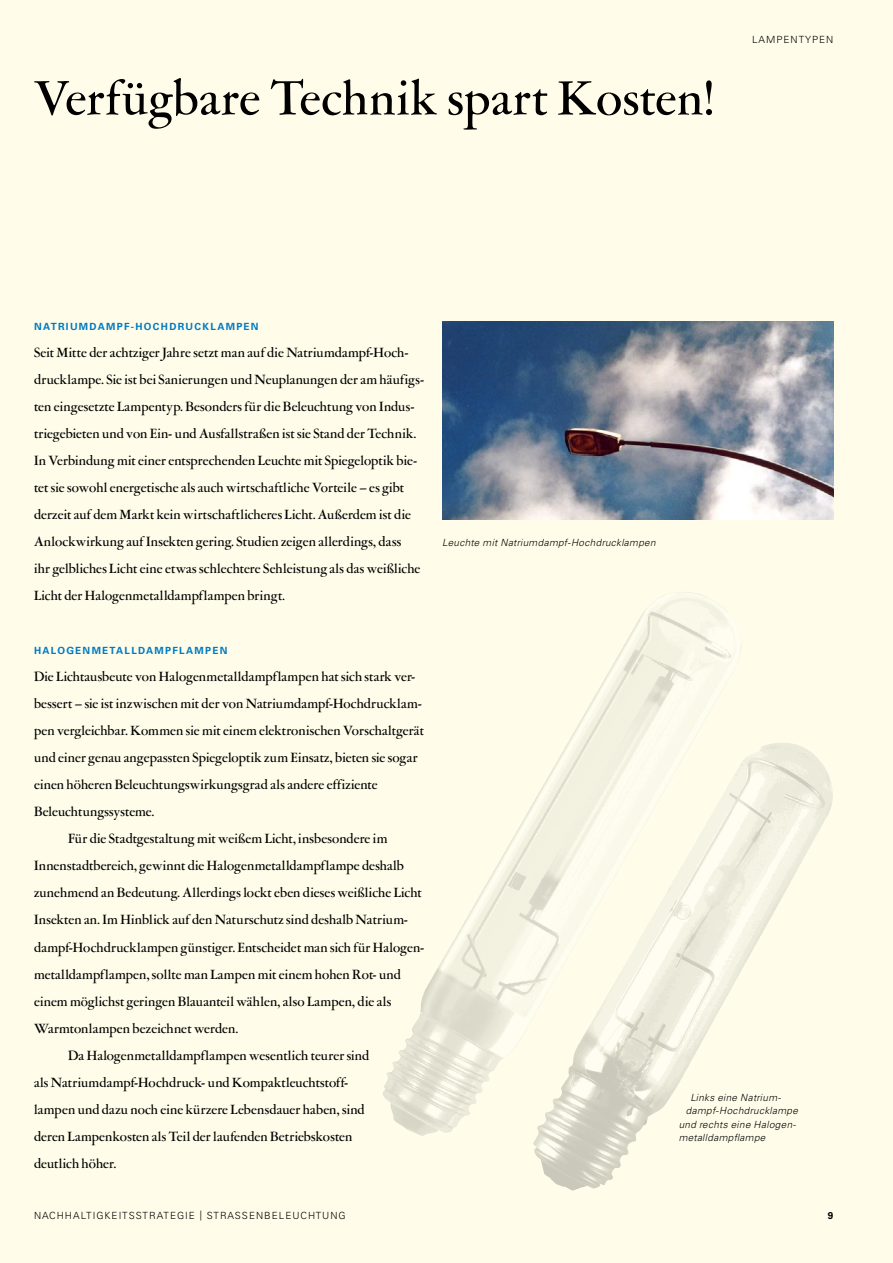
<style>
.page{position:relative;width:893px;height:1263px;background:#fffdea}
.page>*{position:absolute;margin:0;border:0;box-sizing:border-box;transform-origin:0 0}
.t1{font:500 54px "Garamont Amst SH";letter-spacing:.015em;color:#000}
.t2{font:500 15px/27px "Garamont Amst SH";letter-spacing:.015em;color:#000}
.t3{font:italic 300 9.9px "Univers LT";letter-spacing:.035em;color:#000}
.t4{font:300 9.9px "Univers LT";letter-spacing:.1em;color:#000}
.t5{font:700 9.9px "Univers LT";letter-spacing:.13em;color:#007bc2}
</style>
<div class="page">
<img style="left:764px;top:757px;width:69px;height:172px">
<img style="left:383px;top:592px;width:361px;height:544px">
<img style="left:442px;top:321px;width:391px;height:198px">
<h1 class="t1" style="left:34px;top:72px;width:681px">Verfügbare Technik spart Kosten!</h1>
<p class="t4" style="left:752px;top:33px;width:9px">LAMPE</p>
<p class="t4" style="left:790px;top:33px;width:44px">NTYPE N</p>
<p class="t5" style="left:34px;top:321px;width:226px">NATRIUMDAMPF-HOCHDRUCKLAMPEN</p>
<p class="t2" style="left:34px;top:340px;width:392px">Seit Mitte der achtziger Jahre setzt man auf die Natriumdampf-Hoch&shy;drucklampe. Sie ist bei Sanierungen und Neuplanungen der am häufigs&shy;ten eingesetzte Lampentyp. Besonders für die Beleuchtung von Indus&shy;triegebieten und von Ein- und Ausfallstraßen ist sie Stand der Technik.<br>In Verbindung mit einer entsprechenden Leuchte mit Spiegeloptik bie&shy;tet sie sowohl energetische als auch wirtschaftliche Vorteile – es gibt derzeit auf dem Markt kein wirtschaftlicheres Licht. Außerdem ist die Anlockwirkung auf Insekten gering. Studien zeigen allerdings, dass<br>ihr gelbliches Licht eine etwas schlechtere Sehleistung als das weißliche Licht der Halogenmetalldampflampen bringt.</p>
<p class="t3" style="left:442px;top:537px;width:215px">Leuchte mit Natriumdampf-Hochdrucklampen</p>
<p class="t5" style="left:34px;top:645px;width:195px">HALOG ENMETALLDAMPFLAMPEN</p>
<p class="t2" style="left:34px;top:664px;width:383px">Die Lichtausbeute von Halogenmetalldampflampen hat sich stark ver-</p>
<p class="t2" style="left:34px;top:691px;width:389px">bessert – sie ist inzwischen mit der von Natriumdampf-Hochdrucklam-</p>
<p class="t2" style="left:34px;top:718px;width:391px">pen vergleichbar. Kommen sie mit einem elektronischen Vorschaltgerät</p>
<p class="t2" style="left:34px;top:745px;width:385px">und einer genau angepassten Spiegeloptik zum Einsatz, bieten sie sogar</p>
<p class="t2" style="left:34px;top:772px;width:345px">einen höheren Beleuchtungswirkungsgrad als andere effiziente</p>
<p class="t2" style="left:34px;top:799px;width:122px">Beleuchtungssysteme.</p>
<p class="t2" style="left:68px;top:826px;width:321px">Für die Stadtgestaltung mit weißem Licht, insbesondere im</p>
<p class="t2" style="left:34px;top:853px;width:372px">Innen-stad-tbereich, gewinnt die Halogenmetalldampflampe deshalb</p>
<p class="t2" style="left:34px;top:880px;width:389px">zunehmend an Bedeutung. Allerdings lockt eben dieses weißliche Licht</p>
<p class="t2" style="left:34px;top:907px;width:376px">Insekten an. Im Hinblick auf den Naturschutz sind deshalb Natrium-</p>
<p class="t2" style="left:34px;top:934px;width:392px">dampf-Hochdrucklampen günstiger. Entscheidet man sich für Halogen-</p>
<p class="t2" style="left:34px;top:961px;width:368px">metalldampflampen, sollte man Lampen mit einem hohen Rot- und</p>
<p class="t2" style="left:34px;top:988px;width:359px">einem möglichst geringen Blauanteil wählen, also Lampen, die als</p>
<p class="t2" style="left:34px;top:1015px;width:205px">Warmtonlampen bezeichnet werden.</p>
<p class="t2" style="left:68px;top:1042px;width:303px">Da Halogenmetalldampflampen wesentlich teurer sind</p>
<p class="t2" style="left:34px;top:1069px;width:316px">als Natriumdampf-Hochdruck- und Kompaktleuchtstoff-</p>
<p class="t2" style="left:34px;top:1096px;width:332px">lampen und dazu noch eine kürzere Lebensdauer haben, sind</p>
<p class="t2" style="left:34px;top:1123px;width:320px">deren Lampenkosten als Teil der laufenden Betriebskosten</p>
<p class="t2" style="left:34px;top:1150px;width:84px">deutlich höher.</p>
<p class="t4" style="left:34px;top:1210px;width:194px">NACHHALTI GKEITSSTRATEGIE | STRASSE</p>
<p class="t4" style="left:256px;top:1210px;width:91px">NBELEUCHTU NG</p>
<p class="t3" style="left:690px;top:1091px;width:92px">Links eine Natrium-</p>
<p class="t3" style="left:686px;top:1105px;width:114px">dampf-Hochdrucklampe</p>
<p class="t3" style="left:679px;top:1118px;width:118px">und rechts eine Halogen-</p>
<p class="t3" style="left:679px;top:1132px;width:88px">metalldampflampe</p>
</div>
